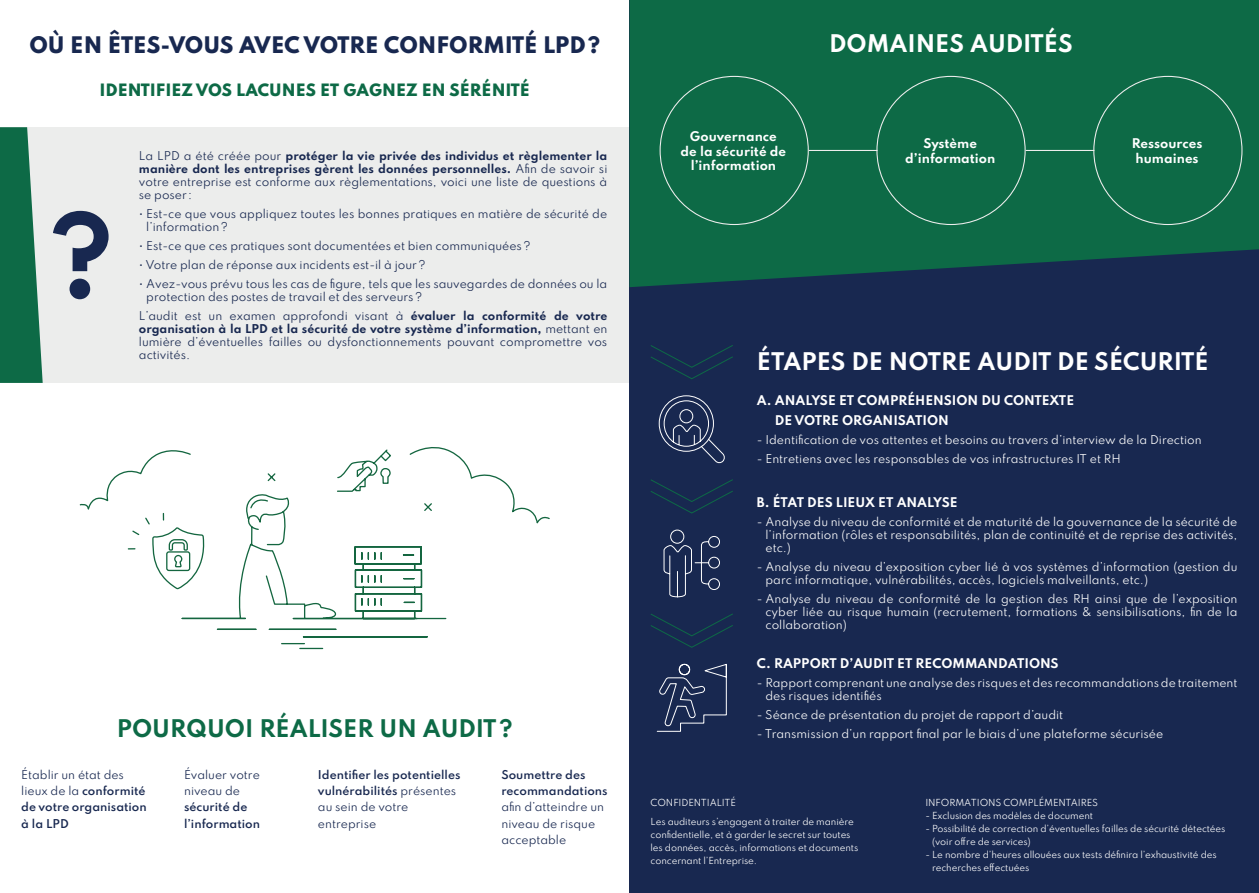
<style>
.page{position:relative;width:1259px;height:893px;background:#fff}
.page>*{position:absolute;margin:0;border:0;box-sizing:border-box;transform-origin:0 0}
.t1{font:700 21.6px "Spartan";color:#fff}
.t2{font:700 21.6px "Spartan";color:#0d6a46}
.t3{font:800 20.25px "Spartan";color:#182850}
.t4{font:800 15.15px "Spartan";color:#0d6a46}
.t5{font:700 11.85px/14.2px "Spartan";color:#fff;text-align:center}
.t6{font:10.8px/12.9px "Spartan";color:#182850}
.t7{font:10.8px/12.9px "Spartan";color:#fff;text-align:justify}
.t8{font:600 10.8px/16.2px "Spartan";color:#182850}
.t9{font:8.7px/12.9px "Spartan";letter-spacing:-.01em;color:#fff}
.s1{font-weight:700}
.s2{font-weight:400}
</style>
<div class="page">
<div style="left:0;top:127px;width:629px;height:256px;background:#ecedec"></div>
<svg style="left:0;top:127px;width:43px;height:256px"></svg>
<svg style="left:53px;top:211px;width:56px;height:88px"></svg>
<div style="left:629px;top:0;width:630px;height:893px;background:#182850"></div>
<svg style="left:629px;top:0;width:630px;height:287px;background:#0f6547"></svg>
<svg style="left:650px;top:345px;width:83px;height:34px"></svg>
<svg style="left:650px;top:479px;width:83px;height:35px"></svg>
<svg style="left:650px;top:613px;width:83px;height:35px"></svg>
<svg style="left:663px;top:529px;width:57px;height:69px"></svg>
<svg style="left:656px;top:663px;width:71px;height:69px"></svg>
<svg style="left:658px;top:395px;width:67px;height:69px"></svg>
<hr style="left:809px;top:150px;width:68px;height:1px;background:#ecedec">
<hr style="left:1025px;top:150px;width:69px;height:1px;background:#ecedec">
<svg style="left:79px;top:447px;width:471px;height:203px"></svg>
<h2 class="t3" style="left:29px;top:29px;width:572px">OÙ EN ÊTES-VOUS AVEC VOTRE CONFORMITÉ LPD?</h2>
<h3 class="t4" style="left:99px;top:79px;width:432px">IDENTIFIEZ VOS LACUNES ET GAGNEZ EN SÉRÉNITÉ</h3>
<p class="t6" style="left:139px;top:149px;width:470px;text-align:justify">La LPD a été créée pour <span class="s1">protéger la vie privée des individus et règlementer la manière dont les entreprises gèrent les données personnelles.</span> Afin de savoir si votre entreprise est conforme aux règlementations, voici une liste de questions à se poser :</p>
<p class="t6" style="left:146px;top:207px;width:462px;text-indent:-7px">• Est-ce que vous appliquez toutes les bonnes pratiques en matière de sécurité de l’information?</p>
<p class="t6" style="left:139px;top:239px;width:393px">• Est-ce que ces pratiques sont documentées et bien communiquées?</p>
<p class="t6" style="left:139px;top:258px;width:288px">• Votre plan de réponse aux incidents est-il à jour?</p>
<p class="t6" style="left:146px;top:277px;width:462px;text-indent:-7px">• Avez-vous prévu tous les cas de figure, tels que les sauvegardes de données ou la protection des postes de travail et des serveurs?</p>
<p class="t6" style="left:139px;top:309px;width:470px;text-align:justify">L’audit est un examen approfondi visant à <span class="s1">évaluer la conformité de votre organisation à la LPD et la sécurité de votre système d’information,</span> mettant en lumière d’éventuelles failles ou dysfonctionnements pouvant compromettre vos activités.</p>
<h1 class="t2" style="left:117px;top:712px;width:397px">POURQUOI RÉALISER UN AUDIT?</h1>
<p class="t8" style="left:21px;top:766px;width:127px"><span class="s2">Établir un état des lieux de la</span> conformité de votre organisation à la LPD</p>
<p class="t8" style="left:318px;top:766px;width:144px">Identifier les potentielles vulnérabilités <span class="s2">présentes au sein de votre entreprise</span></p>
<p class="t6" style="left:184px;top:766px;width:77px;line-height:16.2px">Évaluer votre niveau de</p>
<p class="t8" style="left:184px;top:799px;width:77px">sécurité de l’information</p>
<p class="t8" style="left:501px;top:766px;width:108px">Soumettre des recommandations</p>
<p class="t6" style="left:501px;top:799px;width:104px;line-height:16.2px">afin d’atteindre un niveau de risque acceptable</p>
<h1 class="t1" style="left:829px;top:27px;width:245px">DOMAINES AUDITÉS</h1>
<p class="t5" style="left:680px;top:129px;width:107px">Gouvernance de la sécurité de l’information</p>
<p class="t5" style="left:905px;top:136px;width:92px">Système d’information</p>
<p class="t5" style="left:1131px;top:136px;width:72px">Ressources humaines</p>
<h1 class="t1" style="left:757px;top:346px;width:453px">ÉTAPES DE NOTRE AUDIT DE SÉCURITÉ</h1>
<p class="t5" style="left:775px;top:389px;width:301px;line-height:20.5px;text-align:left;text-indent:-18px">A. ANALYSE ET COMPRÉHENSION DU CONTEXTE<br>DE VOTRE ORGANISATION</p>
<p class="t7" style="left:757px;top:433px;width:446px">- Identification de vos attentes et besoins au travers d’interview de la Direction</p>
<p class="t7" style="left:757px;top:452px;width:365px">- Entretiens avec les responsables de vos infrastructures IT et RH</p>
<p class="t5" style="left:757px;top:494px;width:202px">B. ÉTAT DES LIEUX ET ANALYSE</p>
<p class="t7" style="left:765px;top:515px;width:473px;text-indent:-9px">- Analyse du niveau de conformité et de maturité de la gouvernance de la sécurité de l’information (rôles et responsabilités, plan de continuité et de reprise des activités, etc.)</p>
<p class="t7" style="left:765px;top:560px;width:473px;text-indent:-9px">- Analyse du niveau d’exposition cyber lié à vos systèmes d’information (gestion du parc informatique, vulnérabilités, accès, logiciels malveillants, etc.)</p>
<p class="t7" style="left:765px;top:592px;width:473px;text-indent:-9px">- Analyse du niveau de conformité de la gestion des RH ainsi que de l’exposition cyber liée au risque humain (recrutement, formations &amp; sensibilisations, fin de la collaboration)</p>
<p class="t5" style="left:757px;top:656px;width:303px">C. RAPPORT D’AUDIT ET RECOMMANDATIONS</p>
<p class="t7" style="left:765px;top:676px;width:473px;text-indent:-9px">- Rapport comprenant une analyse des risques et des recommandations de traitement des risques identifiés</p>
<p class="t7" style="left:757px;top:708px;width:308px">- Séance de présentation du projet de rapport d’audit</p>
<p class="t7" style="left:757px;top:727px;width:408px">- Transmission d’un rapport final par le biais d’une plateforme sécurisée</p>
<p class="t9" style="left:650px;top:792px;width:205px;line-height:19px">CONFIDENTIALITÉ<br>Les auditeurs s’engagent à traiter de manière</p>
<p class="t9" style="left:650px;top:828px;width:209px">confidentielle, et à garder le secret sur toutes les données, accès, informations et documents concernant l’Entreprise.</p>
<p class="t9" style="left:925px;top:795px;width:174px">INFORMATIONS COMPLÉMENTAIRES</p>
<p class="t9" style="left:925px;top:808px;width:169px">- Exclusion des modèles de document</p>
<p class="t9" style="left:932px;top:821px;width:295px;text-indent:-7px">- Possibilité de correction d’éventuelles failles de sécurité détectées (voir offre de services)</p>
<p class="t9" style="left:932px;top:847px;width:286px;text-indent:-7px">- Le nombre d’heures allouées aux tests définira l’exhaustivité des recherches effectuées</p>
</div>
